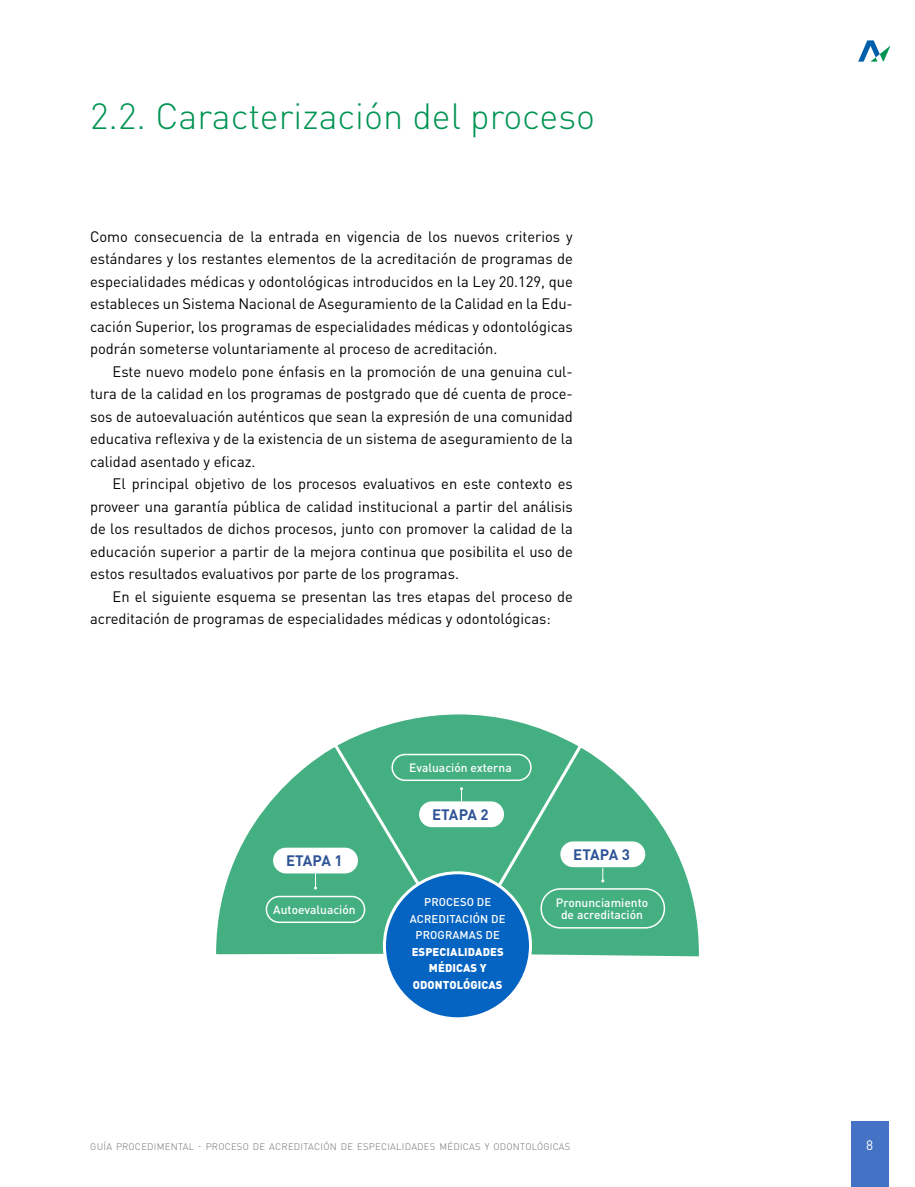
<style>
.page{position:relative;width:915px;height:1187px;background:#fff}
.page>*{position:absolute;margin:0;border:0;box-sizing:border-box;transform-origin:0 0}
.t1{font:300 36px "DIN Pro";color:#009453}
.t2{font:15px/22.5px "DIN Pro";color:#000;text-align:justify}
.t3{font:700 15px "DIN Pro";letter-spacing:-.015em;color:#2f5496}
.t4{font:13.5px "DIN Pro";color:#fff}
.t5{font:500 12px/12px "DIN Pro";color:#fff;text-align:center}
.t6{font:900 11.25px/16.5px "DIN Pro";letter-spacing:.01em;color:#fff;text-align:center}
.t7{font:500 11.25px/16.5px "DIN Pro";letter-spacing:.01em;color:#fff;text-align:center}
.t8{font:300 9.45px "DIN Pro";letter-spacing:.03em;color:#706f6f}
.s1{font-size:13.5px}
</style>
<div class="page">
<svg style="left:858px;top:40px;width:32px;height:22px"></svg>
<div style="left:850px;top:1121px;width:38px;height:65px;background:#4472c4"></div>
<svg style="left:216px;top:750px;width:167px;height:204px;fill:#44b082"></svg>
<svg style="left:531px;top:749px;width:168px;height:207px;fill:#44b082"></svg>
<svg style="left:336px;top:714px;width:243px;height:239px;background:#5dba93"></svg>
<div style="left:273px;top:847px;width:85px;height:26px;background:#fff;border-radius:13px"></div>
<div style="left:265px;top:895px;width:100px;height:28px;border:2px solid #fff;border-radius:13px"></div>
<div style="left:391px;top:753px;width:140px;height:28px;border:2px solid #fff;border-radius:13px"></div>
<div style="left:540px;top:888px;width:125px;height:40px;border:2px solid #fff;border-radius:19px"></div>
<div style="left:419px;top:801px;width:85px;height:26px;background:#fff;border-radius:13px"></div>
<div style="left:560px;top:841px;width:85px;height:26px;background:#fff;border-radius:13px"></div>
<svg style="left:330px;top:739px;width:93px;height:150px;background:#57b88e"></svg>
<svg style="left:493px;top:741px;width:91px;height:151px;background:#58b88f"></svg>
<div style="left:384px;top:872px;width:146px;height:146px;background:#0563c1;border-radius:50%"></div>
<div style="left:383px;top:871px;width:149px;height:149px;border:3px solid #fff;border-radius:50%"></div>
<svg style="left:314px;top:873px;width:3px;height:16px"></svg>
<svg style="left:460px;top:787px;width:3px;height:14px"></svg>
<svg style="left:601px;top:867px;width:3px;height:15px"></svg>
<h1 class="t1" style="left:90px;top:88px;width:506px">2.2. Caracterización del proceso</h1>
<p class="t2" style="left:90px;top:223px;width:484px">Como consecuencia de la entrada en vigencia de los nuevos criterios y estándares y los restantes elementos de la acreditación de programas de especialidades médicas y odontológicas introducidos en la Ley 20.129, que estableces un Sistema Nacional de Aseguramiento de la Calidad en la Edu&shy;cación Superior, los programas de especialidades médicas y odontológicas podrán someterse voluntariamente al proceso de acreditación.</p>
<p class="t2" style="left:90px;top:358px;width:484px;text-indent:23px">Este nuevo modelo pone énfasis en la promoción de una genuina cul&shy;tura de la calidad en los programas de postgrado que dé cuenta de proce&shy;sos de autoevaluación auténticos que sean la expresión de una comunidad educativa reflexiva y de la existencia de un sistema de aseguramiento de la calidad asentado y eficaz.</p>
<p class="t2" style="left:90px;top:471px;width:484px;text-indent:23px">El principal objetivo de los procesos evaluativos en este contexto es proveer una garantía pública de calidad institucional a partir del análisis de los resultados de dichos procesos, junto con promover la calidad de la educación superior a partir de la mejora continua que posibilita el uso de estos resultados evaluativos por parte de los programas.</p>
<p class="t2" style="left:90px;top:583px;width:484px;text-indent:23px">En el siguiente esquema se presentan las tres etapas del proceso de acreditación de programas de especialidades médicas y odontológicas:</p>
<p class="t5" style="left:409px;top:760px;width:104px">Evaluación externa</p>
<p class="t3" style="left:286px;top:848px;width:58px">ETAPA 1</p>
<p class="t5" style="left:273px;top:902px;width:84px">Autoevaluación</p>
<p class="t3" style="left:432px;top:802px;width:58px">ETAPA 2</p>
<p class="t7" style="left:410px;top:892px;width:97px">PROCESO DE<br>ACREDITACIÓN DE<br>PROGRAMAS DE</p>
<p class="t6" style="left:411px;top:942px;width:94px">ESPECIALIDADES<br>MÉDICAS Y<br>ODONTOLÓGICAS</p>
<p class="t3" style="left:573px;top:842px;width:58px">ETAPA 3</p>
<p class="t5" style="left:555px;top:895px;width:94px">Pronunciamiento de acreditación</p>
<p class="t8" style="left:90px;top:1139px;width:481px">GUÍA PROCEDIMENTAL <span class="s1">·</span> PROCESO DE ACREDITACIÓN DE ESPECIALIDADES MÉDICAS Y ODONTOLÓGICAS</p>
<p class="t4" style="left:865px;top:1134px;width:9px">8</p>
</div>
